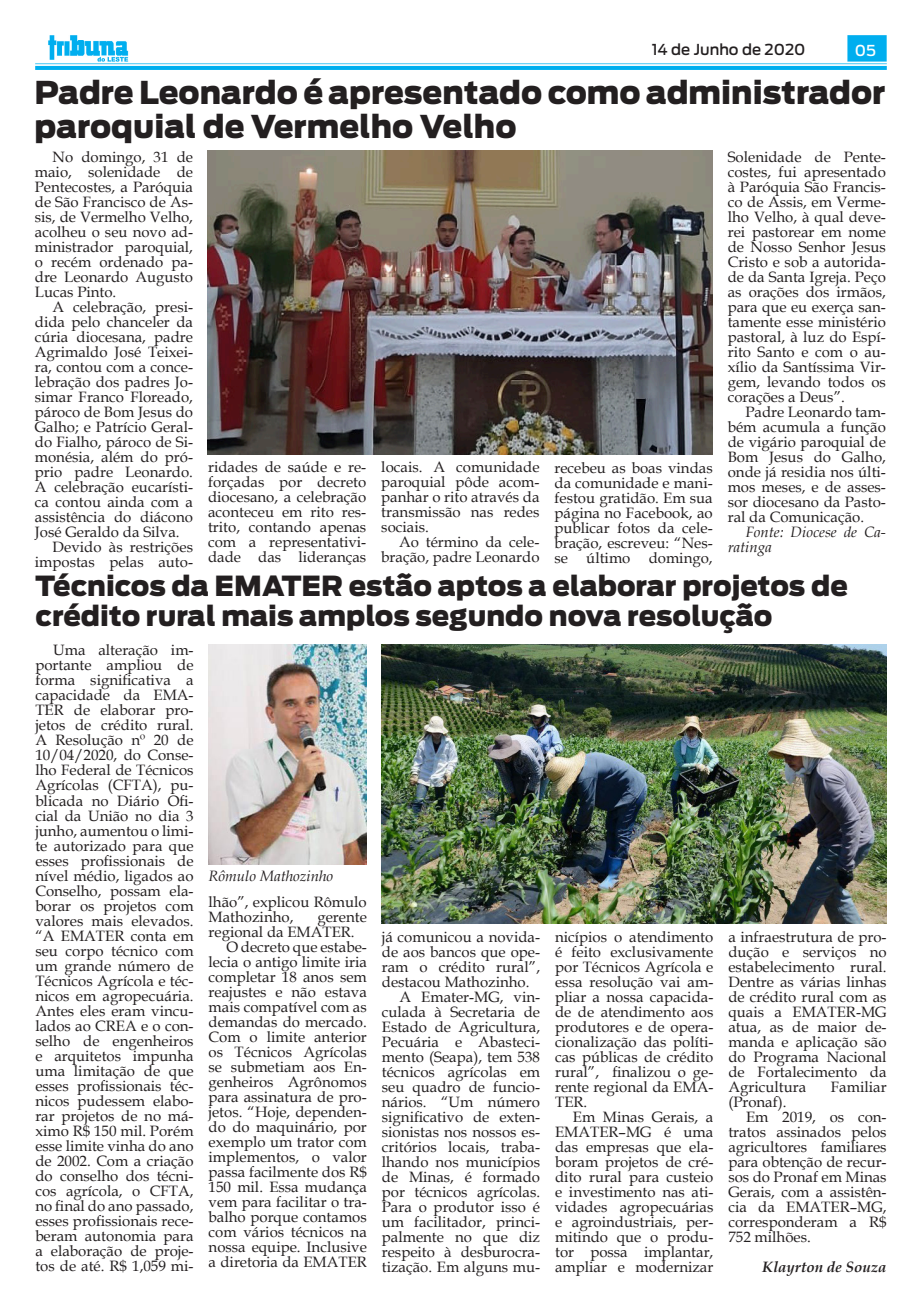
<style>
.page{position:relative;width:922px;height:1312px;background:#fff}
.page>*{position:absolute;margin:0;border:0;box-sizing:border-box;transform-origin:0 0}
.t1{font:900 31.25px/33.8px "Antenna";color:#231f20}
.t2{font:900 27.5px/29.6px "Antenna";color:#231f20}
.Tribuna_Texto_-_Book{font:15px/15px "Book Antiqua";color:#231f20;text-align:justify}
.Tribuna_Texto_-_Book-2{font:italic 15px/15px "Book Antiqua";color:#231f20}
.t3{font:500 15px "Antenna";color:#231f20}
.Tribuna_Texto_-_Book-3{font:italic 700 15px "Book Antiqua";color:#231f20}
.t4{font:500 15px "Antenna";color:#fff}
</style>
<div class="page">
<img style="left:35px;top:35px;width:851px;height:34px">
<img style="left:208px;top:151px;width:504px;height:303px">
<img style="left:382px;top:644px;width:504px;height:279px">
<img style="left:209px;top:644px;width:158px;height:220px">
<p class="t3" style="left:651px;top:41px;width:155px">14 de Junho de 2020</p>
<p class="t4" style="left:854px;top:41px;width:23px">05</p>
<p class="t1" style="left:35px;top:76px;width:852px">Padre Leonardo é apresentado como administrador paroquial de Vermelho Velho</p>
<p class="Tribuna_Texto_-_Book" style="left:35px;top:149px;width:160px;text-indent:18px">No domingo, 31 de maio, solenidade de Pentecostes, a Paróquia de São Francisco de As&shy;sis, de Vermelho Velho, acolheu o seu novo ad&shy;ministrador paroquial, o recém ordenado pa&shy;dre Leonardo Augusto Lucas Pinto.</p>
<p class="Tribuna_Texto_-_Book" style="left:35px;top:299px;width:160px;text-indent:18px">A celebração, presi&shy;dida pelo chanceler da cúria diocesana, padre Agrimaldo José Teixei&shy;ra, contou com a conce&shy;lebração dos padres Jo&shy;simar Franco Floreado, pároco de Bom Jesus do Galho; e Patrício Geral&shy;do Fialho, pároco de Si&shy;monésia, além do pró&shy;prio padre Leonardo.<br>A celebração eucarísti&shy;ca contou ainda com a assistência do diácono José Geraldo da Silva.</p>
<p class="Tribuna_Texto_-_Book" style="left:35px;top:539px;width:160px;text-align:right">Devido às restrições impostas pelas auto-</p>
<p class="Tribuna_Texto_-_Book" style="left:208px;top:459px;width:160px">ridades de saúde e re&shy;forçadas por decreto diocesano, a celebração aconteceu em rito res&shy;trito, contando apenas com a representativi&shy;dade das lideranças</p>
<p class="Tribuna_Texto_-_Book" style="left:381px;top:459px;width:160px">locais. A comunidade paroquial pôde acom&shy;panhar o rito através da transmissão nas redes sociais.</p>
<p class="Tribuna_Texto_-_Book" style="left:381px;top:534px;width:160px;text-align:right">Ao término da cele&shy;bração, padre Leonardo</p>
<p class="Tribuna_Texto_-_Book" style="left:554px;top:460px;width:160px">recebeu as boas vindas da comunidade e mani&shy;festou gratidão. Em sua página no Facebook, ao publicar fotos da cele&shy;bração, escreveu: “Nes&shy;se último domingo,</p>
<p class="Tribuna_Texto_-_Book" style="left:727px;top:149px;width:160px">Solenidade de Pente&shy;costes, fui apresentado à Paróquia São Francis&shy;co de Assis, em Verme&shy;lho Velho, à qual deve&shy;rei pastorear em nome de Nosso Senhor Jesus Cristo e sob a autorida&shy;de da Santa Igreja. Peço as orações dos irmãos, para que eu exerça san&shy;tamente esse ministério pastoral, à luz do Espí&shy;rito Santo e com o au&shy;xílio da Santíssima Vir&shy;gem, levando todos os corações a Deus”.</p>
<p class="Tribuna_Texto_-_Book" style="left:727px;top:404px;width:160px;text-indent:18px">Padre Leonardo tam&shy;bém acumula a função de vigário paroquial de Bom Jesus do Galho, onde já residia nos últi&shy;mos meses, e de asses&shy;sor diocesano da Pasto&shy;ral da Comunicação.</p>
<p class="Tribuna_Texto_-_Book-2" style="left:727px;top:523px;width:160px;text-indent:18px">Fonte: Diocese de Ca&shy;ratinga</p>
<p class="t2" style="left:36px;top:571px;width:813px">Técnicos da EMATER estão aptos a elaborar projetos de crédito rural mais amplos segundo nova resolução</p>
<p class="Tribuna_Texto_-_Book" style="left:35px;top:642px;width:160px;text-indent:18px">Uma alteração im&shy;portante ampliou de forma significativa a capacidade da EMA-TER de elaborar pro&shy;jetos de crédito rural.<br>A Resolução nº 20 de 10/04/2020, do Conse&shy;lho Federal de Técnicos Agrícolas (CFTA), pu&shy;blicada no Diário Ofi&shy;cial da União no dia 3 junho, aumentou o limi&shy;te autorizado para que esses profissionais de nível médio, ligados ao Conselho, possam ela&shy;borar os projetos com valores mais elevados. “A EMATER conta em seu corpo técnico com um grande número de Técnicos Agrícola e téc&shy;nicos em agropecuária.<br>Antes eles eram vincu&shy;lados ao CREA e o con&shy;selho de engenheiros e arquitetos impunha uma limitação de que esses profissionais téc&shy;nicos pudessem elabo&shy;rar projetos de no má&shy;ximo R$ 150 mil. Porém esse limite vinha do ano de 2002. Com a criação do conselho dos técni&shy;cos agrícola, o CFTA, no final do ano passado, esses profissionais rece&shy;beram autonomia para a elaboração de proje&shy;tos de até. R$ 1,059 mi-</p>
<p class="Tribuna_Texto_-_Book-2" style="left:208px;top:868px;width:126px">Rômulo Mathozinho</p>
<p class="Tribuna_Texto_-_Book" style="left:208px;top:893px;width:160px">lhão”, explicou Rômulo<br>Mathozinho,</p>
<p class="Tribuna_Texto_-_Book" style="left:208px;top:908px;width:160px;text-indent:109px">gerente regional da EMATER.</p>
<p class="Tribuna_Texto_-_Book" style="left:208px;top:938px;width:160px;text-indent:18px">O decreto que estabe&shy;lecia o antigo limite iria completar 18 anos sem reajustes e não estava mais compatível com as demandas do mercado.<br>Com o limite anterior os Técnicos Agrícolas se submetiam aos En&shy;genheiros Agrônomos para assinatura de pro&shy;jetos. “Hoje, dependen&shy;do do maquinário, por exemplo um trator com implementos, o valor passa facilmente dos R$ 150 mil. Essa mudança vem para facilitar o tra&shy;balho porque contamos com vários técnicos na nossa equipe. Inclusive a diretoria da EMATER</p>
<p class="Tribuna_Texto_-_Book" style="left:382px;top:928px;width:160px">já comunicou a novida&shy;de aos bancos que ope&shy;ram o crédito rural”, destacou Mathozinho.</p>
<p class="Tribuna_Texto_-_Book" style="left:382px;top:988px;width:160px;text-indent:18px">A Emater-MG, vin&shy;culada à Secretaria de Estado de Agricultura, Pecuária e Abasteci&shy;mento (Seapa), tem 538 técnicos agrícolas em seu quadro de funcio&shy;nários. “Um número significativo de exten&shy;sionistas nos nossos es&shy;critórios locais, traba&shy;lhando nos municípios de Minas, é formado por técnicos agrícolas.<br>Para o produtor isso é um facilitador, princi&shy;palmente no que diz respeito à desburocra&shy;tização. Em alguns mu-</p>
<p class="Tribuna_Texto_-_Book" style="left:555px;top:928px;width:160px">nicípios o atendimento é feito exclusivamente por Técnicos Agrícola e essa resolução vai am&shy;pliar a nossa capacida&shy;de de atendimento aos produtores e de opera&shy;cionalização das políti&shy;cas públicas de crédito rural”, finalizou o ge&shy;rente regional da EMA-TER.</p>
<p class="Tribuna_Texto_-_Book" style="left:555px;top:1108px;width:160px;text-indent:18px">Em Minas Gerais, a EMATER–MG é uma das empresas que ela&shy;boram projetos de cré&shy;dito rural para custeio e investimento nas ati&shy;vidades agropecuárias e agroindustriais, per&shy;mitindo que o produ&shy;tor possa implantar, ampliar e modernizar</p>
<p class="Tribuna_Texto_-_Book" style="left:728px;top:928px;width:160px">a infraestrutura de pro&shy;dução e serviços no estabelecimento rural.<br>Dentre as várias linhas de crédito rural com as quais a EMATER-MG atua, as de maior de&shy;manda e aplicação são do Programa Nacional de Fortalecimento da Agricultura</p>
<p class="Tribuna_Texto_-_Book" style="left:830px;top:1078px;width:57px">Familiar</p>
<p class="Tribuna_Texto_-_Book" style="left:728px;top:1093px;width:60px">(Pronaf).</p>
<p class="Tribuna_Texto_-_Book" style="left:728px;top:1108px;width:160px;text-indent:18px">Em 2019, os con&shy;tratos assinados pelos agricultores familiares para obtenção de recur&shy;sos do Pronaf em Minas Gerais, com a assistên&shy;cia da EMATER–MG, corresponderam a R$ 752 milhões.</p>
<p class="Tribuna_Texto_-_Book-3" style="left:762px;top:1256px;width:126px">Klayrton de Souza</p>
</div>
